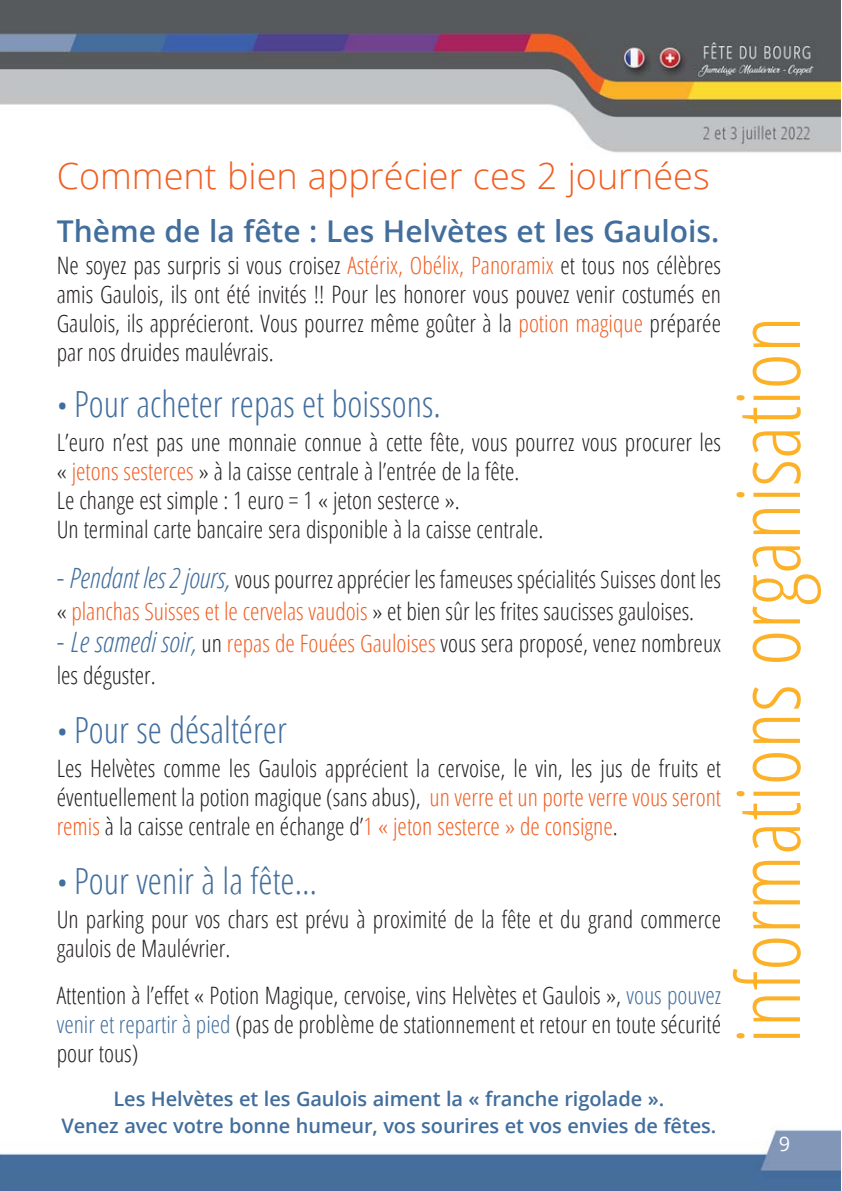
<style>
.page{position:relative;width:842px;height:1191px;background:#fff}
.page>*{position:absolute;margin:0;border:0;box-sizing:border-box;transform-origin:0 0}
.t1{font:300 condensed 87.6px "Open Sans";color:#fcb127}
.t2{font:300 condensed 36px "Open Sans";color:#426e9d}
.t3{font:300 36px "Open Sans";color:#f15e22}
.t4{font:600 30px "Open Sans";color:#426e9d}
.t5{font:300 condensed 24px/29px "Open Sans";color:#231f20}
.t6{font:600 20px/27.2px "Open Sans";letter-spacing:-.005em;color:#426e9d;text-align:center}
.t7{font:20px "Open Sans";color:#fff}
.s1{color:#f15e22}
.s2{font-size:30px}
.s3{font-size:30px;color:#426e9d}
.s4{font-style:italic;font-size:28px;color:#426e9d}
.s5{color:#426e9d}
</style>
<div class="page">
<img style="left:0;top:1px;width:840px;height:1189px">
<h2 class="t3" style="left:57px;top:150px;width:655px">Comment bien apprécier ces 2 journées</h2>
<p class="t4" style="left:57px;top:210px;width:664px">Thème de la fête : Les Helvètes et les Gaulois.</p>
<p class="t5" style="left:57px;top:250px;width:666px;text-align:justify">Ne soyez pas surpris si vous croisez <span class="s1">Astérix, Obélix, Panoramix</span> et tous nos célèbres amis Gaulois, ils ont été invités !! Pour les honorer vous pouvez venir costumés en Gaulois, ils apprécieront. Vous pourrez même goûter à la <span class="s1">potion magique</span> préparée par nos druides maulévrais.</p>
<h2 class="t2" style="left:57px;top:378px;width:386px"><span class="s2">•</span> Pour acheter repas et boissons.</h2>
<p class="t5" style="left:57px;top:427px;width:666px">L’euro n’est pas une monnaie connue à cette fête, vous pourrez vous procurer les « <span class="s1">jetons sesterces</span> » à la caisse centrale à l’entrée de la fête.<br>Le change est simple : 1 euro = 1 « jeton sesterce ».<br>Un terminal carte bancaire sera disponible à la caisse centrale.</p>
<p class="t5" style="left:57px;top:563px;width:666px;line-height:32px"><span class="s3">-</span> <span class="s4">Pendant les 2 jours,</span> vous pourrez apprécier les fameuses spécialités Suisses dont les « <span class="s1">planchas Suisses et le cervelas vaudois</span> » et bien sûr les frites saucisses gauloises.</p>
<p class="t5" style="left:57px;top:627px;width:666px;line-height:32px"><span class="s3">-</span> <span class="s4">Le samedi soir,</span> un <span class="s1">repas de Fouées Gauloises</span> vous sera proposé, venez nombreux les déguster.</p>
<h2 class="t2" style="left:57px;top:704px;width:232px"><span class="s2">•</span> Pour se désaltérer</h2>
<p class="t5" style="left:57px;top:753px;width:666px;text-align:justify">Les Helvètes comme les Gaulois apprécient la cervoise, le vin, les jus de fruits et éventuellement la potion magique (sans abus), <span class="s1">un verre et un porte verre vous seront remis</span> à la caisse centrale en échange d’<span class="s1">1 « jeton sesterce » de consigne</span>.</p>
<h2 class="t2" style="left:57px;top:855px;width:262px"><span class="s2">•</span> Pour venir à la fête…</h2>
<p class="t5" style="left:57px;top:904px;width:666px">Un parking pour vos chars est prévu à proximité de la fête et du grand commerce gaulois de Maulévrier.</p>
<p class="t5" style="left:57px;top:980px;width:666px;text-align:justify">Attention à l’effet « Potion Magique, cervoise, vins Helvètes et Gaulois », <span class="s5">vous pouvez venir et repartir à pied</span> (pas de problème de stationnement et retour en toute sécurité pour tous)</p>
<p class="t6" style="left:62px;top:1084px;width:656px">Les Helvètes et les Gaulois aiment la « franche rigolade ».<br>Venez avec votre bonne humeur, vos sourires et vos envies de fêtes.</p>
<h1 class="t1" style="left:706px;top:1044px;width:729px;rotate:-90deg">informations organisation</h1>
<p class="t7" style="left:779px;top:1129px;width:13px">9</p>
</div>
